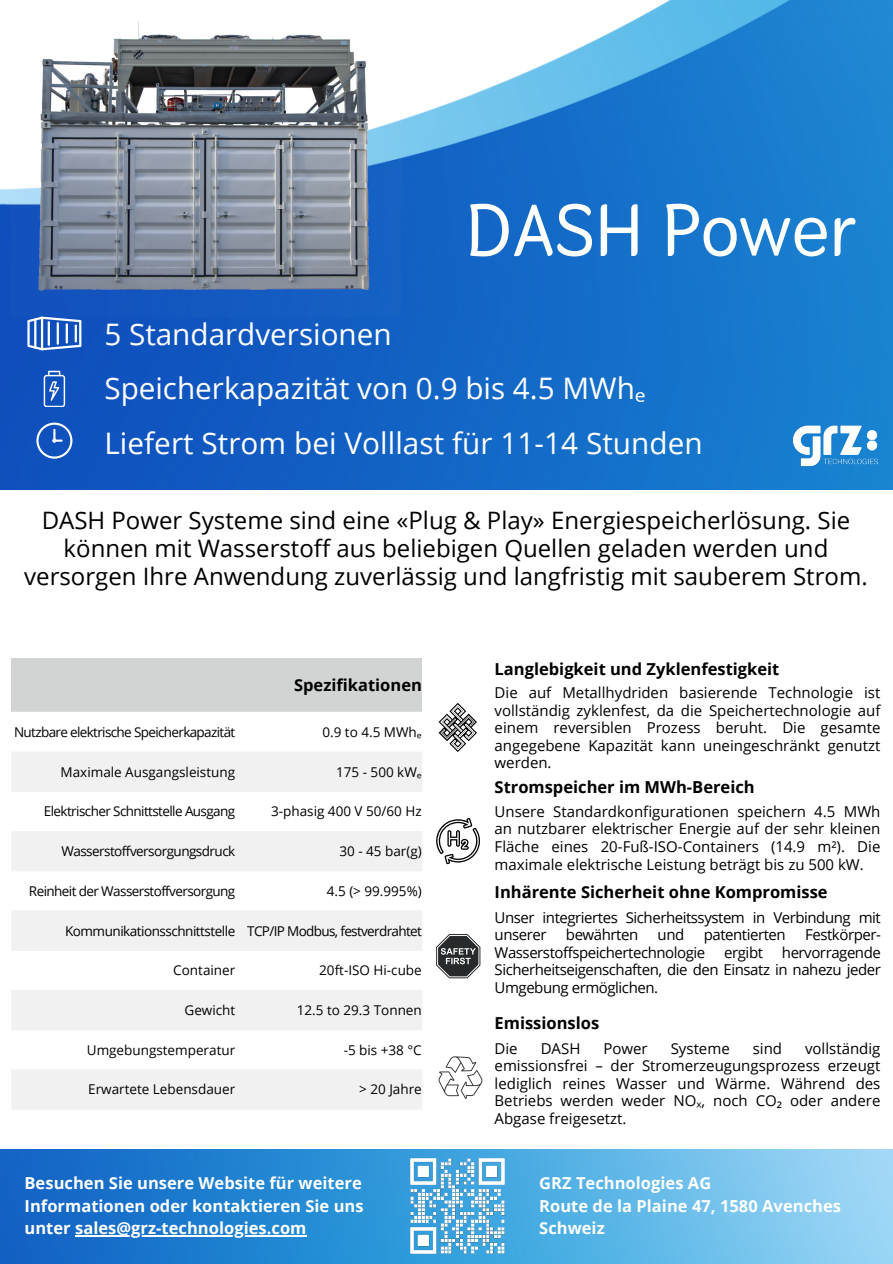
<style>
.page{position:relative;width:893px;height:1264px;background:#fff}
.page>*{position:absolute;margin:0;border:0;box-sizing:border-box;transform-origin:0 0}
.t1{font:700 72.6px "Thasadith";color:#fff}
.t2{font:29.7px "Open Sans";color:#fff}
.t3{font:24px/28.2px "Open Sans";color:#000;text-align:center}
.t4{font:700 16.5px/22.5px "Open Sans";color:#fff}
.t5{font:700 16.5px "Open Sans";color:#000}
.t6{font:15px/17.7px "Open Sans";letter-spacing:-.03em;color:#000;text-align:justify}
.t7{font:15px "Open Sans";color:#000}
.t8{font:13.5px "Open Sans";letter-spacing:-.035em;color:#000}
.t9{font:13.5px "Open Sans";color:#000}
.s1{font-family:"Noto Sans"}
</style>
<div class="page">
<img style="left:0;top:0;width:892px;height:490px">
<div style="left:12px;top:658px;width:410px;height:54px;background:#d1d4d3"></div>
<svg style="left:12px;top:751px;width:410px;height:358px;fill:#f1f1f1"></svg>
<img style="left:0;top:1149px;width:892px;height:114px">
<img style="left:773px;top:384px;width:119px;height:106px">
<img style="left:410px;top:1158px;width:95px;height:95px">
<svg style="left:436px;top:818px;width:44px;height:46px"></svg>
<svg style="left:438px;top:703px;width:39px;height:49px"></svg>
<svg style="left:436px;top:934px;width:44px;height:44px"></svg>
<svg style="left:438px;top:1056px;width:44px;height:42px"></svg>
<svg style="left:27px;top:317px;width:54px;height:33px"></svg>
<hr style="left:75px;top:1235px;width:231px;height:1px;background:#fff">
<svg style="left:44px;top:371px;width:21px;height:36px"></svg>
<svg style="left:36px;top:422px;width:36px;height:36px"></svg>
<img style="left:10px;top:22px;width:391px;height:295px">
<p class="t2" style="left:104px;top:313px;width:289px">5 Standardversionen</p>
<p class="t1" style="left:465px;top:183px;width:393px">DASH Power</p>
<p class="t2" style="left:104px;top:367px;width:543px">Speicherkapazität von 0.9 bis 4.5 MWh<span class="s1">ₑ</span></p>
<h4 class="t2" style="left:104px;top:422px;width:599px">Liefert Strom bei Volllast für 11-14 Stunden</h4>
<p class="t3" style="left:24px;top:505px;width:845px">DASH Power Systeme sind eine «Plug &amp; Play» Energiespeicherlösung. Sie können mit Wasserstoff aus beliebigen Quellen geladen werden und versorgen Ihre Anwendung zuverlässig und langfristig mit sauberem Strom.</p>
<p class="t5" style="left:294px;top:673px;width:129px">Spezifikationen</p>
<h1 class="t8" style="left:14px;top:722px;width:223px">Nutzbare elektrische Speicherkapazität</h1>
<p class="t8" style="left:322px;top:722px;width:101px">0.9 to 4.5 MWh<span class="s1">ₑ</span></p>
<h2 class="t9" style="left:61px;top:762px;width:176px">Maximale Ausgangsleistung</h2>
<p class="t8" style="left:336px;top:762px;width:87px">175 - 500 kW<span class="s1">ₑ</span></p>
<h2 class="t8" style="left:44px;top:801px;width:193px">Elektrischer Schnittstelle Ausgang</h2>
<p class="t9" style="left:271px;top:801px;width:152px">3-phasig 400 V 50/60 Hz</p>
<h2 class="t8" style="left:61px;top:841px;width:175px">Wasserstoffversorgungsdruck</h2>
<p class="t8" style="left:339px;top:841px;width:84px">30 - 45 bar(g)</p>
<h3 class="t8" style="left:29px;top:881px;width:208px">Reinheit der Wasserstoffversorgung</h3>
<p class="t8" style="left:327px;top:881px;width:96px">4.5 (&gt; 99.995%)</p>
<p class="t8" style="left:65px;top:921px;width:172px">Kommunikationsschnittstelle</p>
<p class="t8" style="left:247px;top:921px;width:176px">TCP/IP Modbus, festverdrahtet</p>
<p class="t9" style="left:173px;top:960px;width:63px">Container</p>
<p class="t9" style="left:319px;top:960px;width:104px">20ft-ISO Hi-cube</p>
<p class="t9" style="left:184px;top:1000px;width:52px">Gewicht</p>
<p class="t9" style="left:297px;top:1000px;width:126px">12.5 to 29.3 Tonnen</p>
<p class="t9" style="left:87px;top:1040px;width:150px">Umgebungstemperatur</p>
<p class="t8" style="left:344px;top:1040px;width:80px">-5 bis +38 °C</p>
<p class="t9" style="left:88px;top:1080px;width:148px">Erwartete Lebensdauer</p>
<p class="t8" style="left:359px;top:1080px;width:64px">&gt; 20 Jahre</p>
<p class="t4" style="left:25px;top:1171px;width:340px;text-align:justify">Besuchen Sie unsere Website für weitere Informationen oder kontaktieren Sie uns unter sales@grz-technologies.com</p>
<p class="t5" style="left:494px;top:657px;width:286px">Langlebigkeit und Zyklenfestigkeit</p>
<p class="t6" style="left:494px;top:683px;width:387px">Die auf Metallhydriden basierende Technologie ist vollständig zyklenfest, da die Speichertechnologie auf einem reversiblen Prozess beruht. Die gesamte angegebene Kapazität kann uneingeschränkt genutzt werden.</p>
<p class="t5" style="left:494px;top:775px;width:261px">Stromspeicher im MWh-Bereich</p>
<p class="t6" style="left:494px;top:802px;width:387px">Unsere Standardkonfigurationen speichern 4.5 MWh an nutzbarer elektrischer Energie auf der sehr kleinen Fläche eines 20-Fuß-ISO-Containers (14.9 m²). Die maximale elektrische Leistung beträgt bis zu 500 kW.</p>
<p class="t5" style="left:494px;top:880px;width:334px">Inhärente Sicherheit ohne Kompromisse</p>
<p class="t6" style="left:494px;top:908px;width:388px">Unser integriertes Sicherheitssystem in Verbindung mit unserer</p>
<p class="t6" style="left:566px;top:925px;width:74px">bewährten</p>
<p class="t6" style="left:657px;top:925px;width:28px">und</p>
<p class="t6" style="left:703px;top:925px;width:83px">patentierten</p>
<p class="t6" style="left:805px;top:925px;width:77px">Festkörper-</p>
<p class="t6" style="left:494px;top:943px;width:212px">Wasserstoffspeichertechnologie</p>
<p class="t6" style="left:724px;top:943px;width:40px">ergibt</p>
<p class="t6" style="left:494px;top:943px;width:388px;text-indent:287px">hervorragende Sicherheitseigenschaften, die den Einsatz in nahezu jeder Umgebung ermöglichen.</p>
<p class="t5" style="left:494px;top:1011px;width:106px">Emissionslos</p>
<h4 class="t6" style="left:494px;top:1039px;width:25px">Die</h4>
<h4 class="t6" style="left:540px;top:1039px;width:41px">DASH</h4>
<h4 class="t6" style="left:603px;top:1039px;width:46px">Power</h4>
<h4 class="t7" style="left:670px;top:1037px;width:60px">Systeme</h4>
<h4 class="t6" style="left:752px;top:1039px;width:31px">sind</h4>
<h4 class="t6" style="left:494px;top:1039px;width:387px;text-indent:310px">vollständig emissionsfrei – der Stromerzeugungsprozess erzeugt lediglich reines Wasser und Wärme. Während des Betriebs werden weder NO<span class="s1">ₓ</span>, noch CO<span class="s1">₂</span> oder andere Abgase freigesetzt.</h4>
<p class="t4" style="left:539px;top:1171px;width:303px">GRZ Technologies AG<br>Route de la Plaine 47, 1580 Avenches<br>Schweiz</p>
</div>
